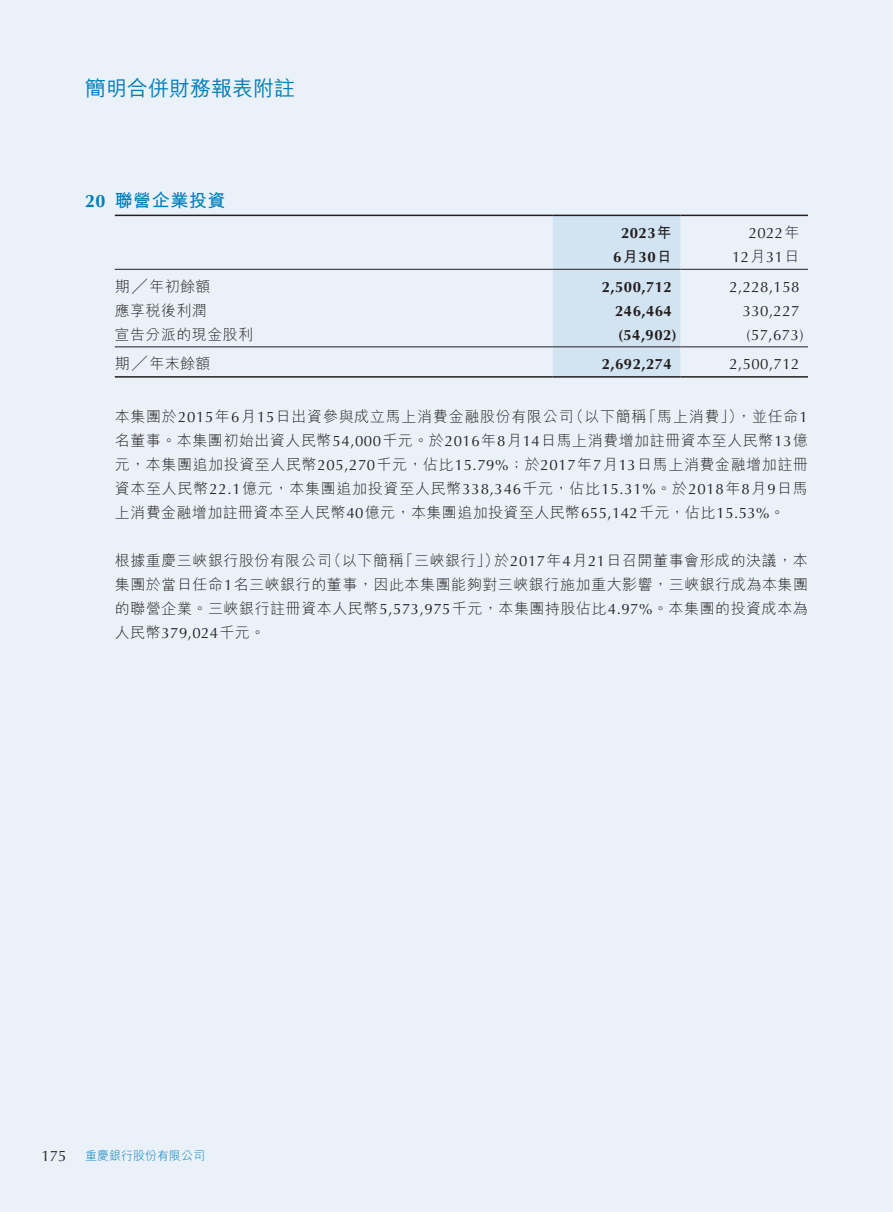
<style>
.page{position:relative;width:893px;height:1212px;background:#eaf1f8}
.page>*{position:absolute;margin:0;border:0;box-sizing:border-box;transform-origin:0 0}
.t1{font:500 21px "M Hei HK";color:#007dbb}
.t2{font:700 18px "M Hei HK";letter-spacing:.03em;color:#007dbb}
.t3{font:300 15px/24px "M Hei HK";letter-spacing:.035em;color:#231f20;text-align:justify}
.t4{font:15px/24px "Optima LT Std";letter-spacing:.03em;color:#231f20;text-align:right}
.t5{font:700 15px/24px "Optima LT Std";letter-spacing:.03em;color:#231f20;text-align:center}
.t6{font:300 12px "M Hei HK";color:#007dbb}
.s1{font-family:"Optima LT Std"}
.s2{font-family:"M Hei HK"}
.s3{font-family:"M Hei HK";font-weight:300}
.s4{font-family:"Optima LT Std";font-weight:400}
.s5{font-family:"Optima LT Std";font-weight:400;font-size:15px;color:#231f20}
</style>
<div class="page">
<div style="left:553px;top:216px;width:127px;height:160px;background:#d2e4f1"></div>
<hr style="left:115px;top:215px;width:438px;height:1px;background:#231f20">
<hr style="left:553px;top:215px;width:127px;height:1px;background:#231f20">
<hr style="left:680px;top:215px;width:128px;height:1px;background:#231f20">
<hr style="left:115px;top:269px;width:438px;height:1px;background:#231f20">
<hr style="left:553px;top:269px;width:127px;height:1px;background:#231f20">
<hr style="left:680px;top:269px;width:128px;height:1px;background:#231f20">
<hr style="left:115px;top:346px;width:438px;height:1px;background:#231f20">
<hr style="left:553px;top:346px;width:127px;height:1px;background:#231f20">
<hr style="left:680px;top:346px;width:128px;height:1px;background:#231f20">
<hr style="left:115px;top:376px;width:438px;height:2px;background:#231f20">
<hr style="left:553px;top:376px;width:127px;height:2px;background:#231f20">
<hr style="left:680px;top:376px;width:128px;height:2px;background:#231f20">
<h1 class="t1" style="left:85px;top:73px;width:211px">簡明合併財務報表附註</h1>
<p class="t2" style="left:85px;top:188px;width:142px"><span class="s1">20</span> 聯營企業投資</p>
<p class="t5" style="left:613px;top:221px;width:60px">2023<span class="s2">年<br></span>6<span class="s2">月</span>30<span class="s2">日</span></p>
<p class="t4" style="left:732px;top:221px;width:69px">2022<span class="s3">年<br></span>12<span class="s3">月</span>31<span class="s3">日</span></p>
<p class="t3" style="left:115px;top:274px;width:97px">期╱年初餘額</p>
<p class="t5" style="left:602px;top:275px;width:72px">2,500,712</p>
<p class="t4" style="left:729px;top:275px;width:72px">2,228,158</p>
<p class="t3" style="left:115px;top:298px;width:94px">應享稅後利潤</p>
<p class="t5" style="left:615px;top:299px;width:58px">246,464</p>
<p class="t4" style="left:743px;top:299px;width:58px">330,227</p>
<p class="t3" style="left:115px;top:322px;width:140px">宣告分派的現金股利</p>
<p class="t5" style="left:618px;top:323px;width:60px">(54,902)</p>
<p class="t4" style="left:746px;top:323px;width:59px">(57,673)</p>
<p class="t3" style="left:115px;top:352px;width:97px">期╱年末餘額</p>
<p class="t5" style="left:602px;top:352px;width:72px">2,692,274</p>
<p class="t4" style="left:729px;top:352px;width:72px">2,500,712</p>
<p class="t3" style="left:115px;top:404px;width:695px">本集團於<span class="s4">2015</span>年<span class="s4">6</span>月<span class="s4">15</span>日出資參與成立馬上消費金融股份有限公司（以下簡稱「馬上消費」），並任命<span class="s4">1</span>名董事。本集團初始出資人民幣<span class="s4">54,000</span>千元。於<span class="s4">2016</span>年<span class="s4">8</span>月<span class="s4">14</span>日馬上消費增加註冊資本至人民幣<span class="s4">13</span>億元，本集團追加投資至人民幣<span class="s4">205,270</span>千元，佔比<span class="s4">15.79%</span>；於<span class="s4">2017</span>年<span class="s4">7</span>月<span class="s4">13</span>日馬上消費金融增加註冊資本至人民幣<span class="s4">22.1</span>億元，本集團追加投資至人民幣<span class="s4">338,346</span>千元，佔比<span class="s4">15.31%</span>。於<span class="s4">2018</span>年<span class="s4">8</span>月<span class="s4">9</span>日馬上消費金融增加註冊資本至人民幣<span class="s4">40</span>億元，本集團追加投資至人民幣<span class="s4">655,142</span>千元，佔比<span class="s4">15.53%</span>。</p>
<p class="t3" style="left:115px;top:548px;width:695px">根據重慶三峽銀行股份有限公司（以下簡稱「三峽銀行」）於<span class="s4">2017</span>年<span class="s4">4</span>月<span class="s4">21</span>日召開董事會形成的決議，本集團於當日任命<span class="s4">1</span>名三峽銀行的董事，因此本集團能夠對三峽銀行施加重大影響，三峽銀行成為本集團的聯營企業。三峽銀行註冊資本人民幣<span class="s4">5,573,975</span>千元，本集團持股佔比<span class="s4">4.97%</span>。本集團的投資成本為</p>
<p class="t4" style="left:115px;top:621px;width:152px"><span class="s3">人民幣</span>379,024<span class="s3">千元。</span></p>
<p class="t6" style="left:41px;top:1150px;width:165px"><span class="s5">175</span> 重慶銀行股份有限公司</p>
</div>
